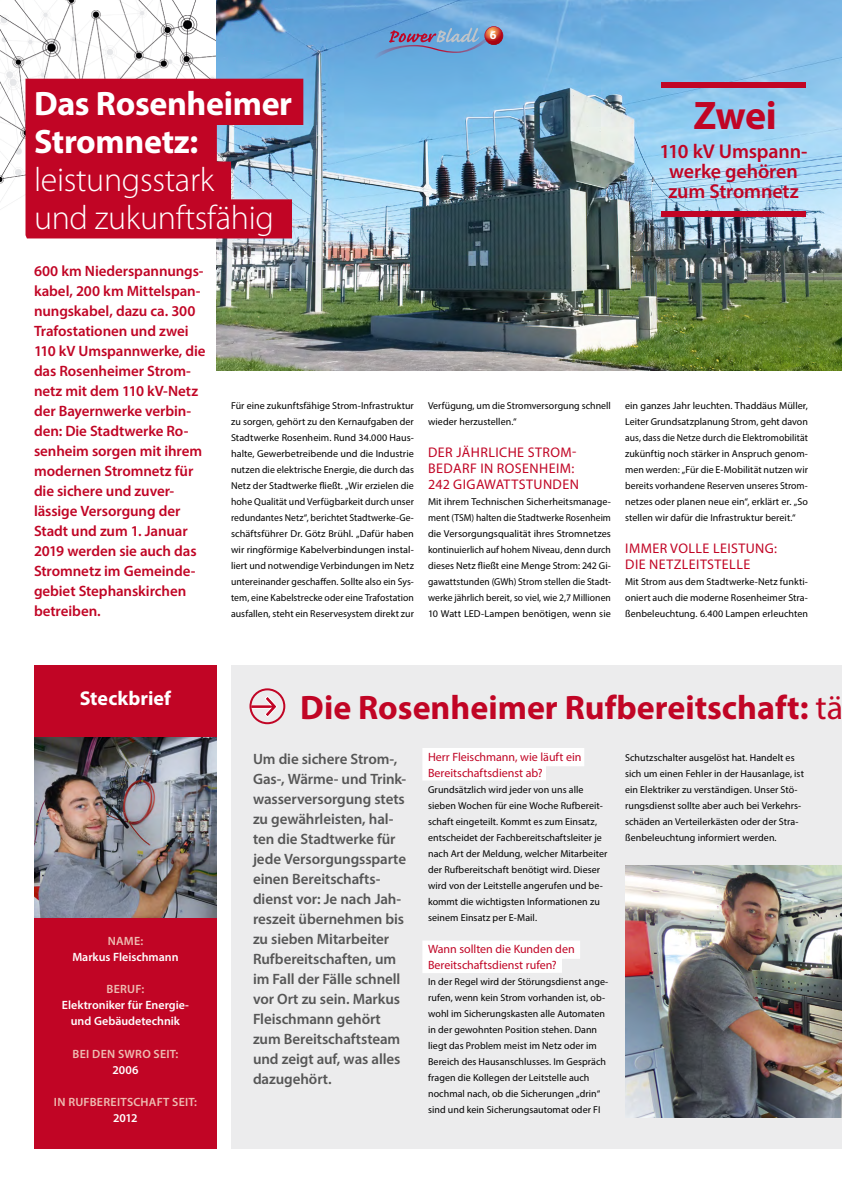
<style>
.page{position:relative;width:842px;height:1191px;background:#fff}
.page>*{position:absolute;margin:0;border:0;box-sizing:border-box;transform-origin:0 0}
.t1{font:700 40px "Myriad Pro";color:#c10525}
.t2{font:700 34px "Myriad Pro";color:#c10525}
.t3{font:300 34px/38px "Myriad Pro";letter-spacing:-.01em;color:#fff}
.t4{font:700 34px/38px "Myriad Pro";letter-spacing:-.01em;color:#fff}
.t5{font:600 20px/20px "Myriad Pro";letter-spacing:-.01em;color:#c10525;text-align:center}
.t6{font:700 20px "Myriad Pro";letter-spacing:.005em;color:#fff}
.t7{font:600 15px/20px "Myriad Pro";letter-spacing:-.005em;color:#c10525}
.t8{font:600 15px/20px "Myriad Pro";letter-spacing:-.005em;color:#565656}
.t9{font:14px/16px "Myriad Pro";letter-spacing:.03em;color:#c10525}
.t10{font:12px/16px "Myriad Pro";color:#c10525}
.t11{font:600 12px/16px "Myriad Pro";color:#fff;text-align:center}
.t12{font:600 12px "Myriad Pro";letter-spacing:.02em;color:#eebdb2}
.t13{font:700 12px "Myriad Pro";color:#fff}
.t14{font:10px/16px "Myriad Pro";letter-spacing:.005em;color:#000}
.s1{font-weight:400}
</style>
<div class="page">
<img style="left:0;top:0;width:217px;height:361px">
<div style="left:231px;top:665px;width:611px;height:483px;background:#ececed"></div>
<img style="left:217px;top:0;width:625px;height:370px">
<svg style="left:373px;top:26px;width:130px;height:34px;background:#7595c2"></svg>
<svg style="left:26px;top:79px;width:277px;height:159px;background:#ba1e3d"></svg>
<div style="left:661px;top:211px;width:145px;height:6px;background:#c10525"></div>
<div style="left:661px;top:82px;width:145px;height:6px;background:#c10525"></div>
<svg style="left:422px;top:748px;width:162px;height:32px;background:#fdfdfd"></svg>
<div style="left:34px;top:665px;width:183px;height:483px;background:#c10525"></div>
<img style="left:34px;top:737px;width:183px;height:180px">
<img style="left:625px;top:865px;width:217px;height:252px">
<div style="left:422px;top:941px;width:158px;height:32px;background:#fff"></div>
<svg style="left:251px;top:695px;width:26px;height:23px"></svg>
<div style="left:249px;top:688px;width:36px;height:36px;border:2px solid #c10525;border-radius:50%"></div>
<p class="t13" style="left:490px;top:28px;width:8px">6</p>
<h2 class="t4" style="left:34px;top:83px;width:260px">Das Rosenheimer<br>Stromnetz:</h2>
<h2 class="t3" style="left:34px;top:160px;width:242px">leistungsstark und zukunftsfähig</h2>
<p class="t7" style="left:34px;top:261px;width:173px">600 km Niederspannungs&shy;kabel, 200 km Mittelspan&shy;nungskabel, dazu ca. 300<br>Trafostationen und zwei<br>110 kV Umspannwerke, die das Rosenheimer Strom&shy;netz mit dem 110 kV-Netz der Bayernwerke verbin&shy;den: Die Stadtwerke Ro&shy;senheim sorgen mit ihrem modernen Stromnetz für die sichere und zuver&shy;lässige Versorgung der<br>Stadt und zum 1. Januar<br>2019 werden sie auch das<br>Stromnetz im Gemeinde&shy;gebiet Stephanskirchen betreiben.</p>
<p class="t14" style="left:231px;top:397px;width:184px;text-align:justify">Für eine zukunftsfähige Strom-Infrastruktur zu sorgen, gehört zu den Kernaufgaben der Stadtwerke Rosenheim. Rund 34.000 Haus&shy;halte, Gewerbetreibende und die Industrie nutzen die elektrische Energie, die durch das Netz der Stadtwerke fließt. „Wir erzielen die hohe Qualität und Verfügbarkeit durch unser redundantes Netz“, berichtet Stadtwerke-Ge&shy;schäftsführer Dr. Götz Brühl. „Dafür haben wir ringförmige Kabelverbindungen instal&shy;liert und notwendige Verbindungen im Netz untereinander geschaffen. Sollte also ein Sys&shy;tem, eine Kabelstrecke oder eine Trafostation ausfallen, steht ein Reservesystem direkt zur</p>
<p class="t14" style="left:428px;top:397px;width:184px">Verfügung, um die Stromversorgung schnell wieder herzustellen.“</p>
<h3 class="t9" style="left:428px;top:444px;width:152px">DER JÄHRLICHE STROM-<br>BEDARF IN ROSENHEIM:<br>242 GIGAWATTSTUNDEN</h3>
<p class="t14" style="left:428px;top:493px;width:184px;text-align:justify">Mit ihrem Technischen Sicherheitsmanage&shy;ment (TSM) halten die Stadtwerke Rosenheim die Versorgungsqualität ihres Stromnetzes kontinuierlich auf hohem Niveau, denn durch dieses Netz fließt eine Menge Strom: 242 Gi&shy;gawattstunden (GWh) Strom stellen die Stadt&shy;werke jährlich bereit, so viel, wie 2,7 Millionen 10 Watt LED-Lampen benötigen, wenn sie</p>
<h1 class="t1" style="left:693px;top:89px;width:85px">Zwei</h1>
<h3 class="t5" style="left:660px;top:141px;width:149px">110 kV Umspann&shy;werke gehören zum Stromnetz</h3>
<p class="t14" style="left:625px;top:397px;width:184px;text-align:justify">ein ganzes Jahr leuchten. Thaddäus Müller, Leiter Grundsatzplanung Strom, geht davon aus, dass die Netze durch die Elektromobilität zukünftig noch stärker in Anspruch genom&shy;men werden: „Für die E-Mobilität nutzen wir bereits vorhandene Reserven unseres Strom&shy;netzes oder planen neue ein“, erklärt er. „So stellen wir dafür die Infrastruktur bereit.“</p>
<h3 class="t9" style="left:625px;top:540px;width:153px">IMMER VOLLE LEISTUNG:<br>DIE NETZLEITSTELLE</h3>
<p class="t14" style="left:625px;top:573px;width:184px;text-align:justify">Mit Strom aus dem Stadtwerke-Netz funkti&shy;oniert auch die moderne Rosenheimer Stra&shy;ßenbeleuchtung. 6.400 Lampen erleuchten</p>
<h3 class="t6" style="left:80px;top:685px;width:93px">Steckbrief</h3>
<p class="t12" style="left:108px;top:933px;width:37px">NAME:</p>
<p class="t11" style="left:72px;top:949px;width:108px">Markus Fleischmann</p>
<p class="t12" style="left:107px;top:981px;width:39px">BERUF:</p>
<p class="t11" style="left:62px;top:997px;width:129px">Elektroniker für Energie&shy;und Gebäudetechnik</p>
<p class="t12" style="left:73px;top:1045px;width:107px">BEI DEN SWRO SEIT:</p>
<p class="t11" style="left:112px;top:1061px;width:27px">2006</p>
<p class="t12" style="left:54px;top:1093px;width:145px">IN RUFBEREITSCHAFT SEIT:</p>
<p class="t11" style="left:113px;top:1109px;width:26px">2012</p>
<h2 class="t2" style="left:300px;top:685px;width:544px">Die Rosenheimer Rufbereitschaft: <span class="s1">tä</span></h2>
<p class="t14" style="left:625px;top:749px;width:180px">Schutzschalter ausgelöst hat. Handelt es sich um einen Fehler in der Hausanlage, ist ein Elektriker zu verständigen. Unser Stö&shy;rungsdienst sollte aber auch bei Verkehrs&shy;schäden an Verteilerkästen oder der Stra&shy;ßenbeleuchtung informiert werden.</p>
<p class="t8" style="left:253px;top:748px;width:155px">Um die sichere Strom-,<br>Gas-, Wärme- und Trink&shy;wasserversorgung stets zu gewährleisten, hal&shy;ten die Stadtwerke für jede Versorgungssparte einen Bereitschafts&shy;dienst vor: Je nach Jah&shy;reszeit übernehmen bis zu sieben Mitarbeiter<br>Rufbereitschaften, um im Fall der Fälle schnell vor Ort zu sein. Markus<br>Fleischmann gehört zum Bereitschaftsteam und zeigt auf, was alles dazugehört.</p>
<p class="t10" style="left:428px;top:748px;width:155px">Herr Fleischmann, wie läuft ein<br>Bereitschaftsdienst ab?</p>
<p class="t14" style="left:428px;top:781px;width:181px">Grundsätzlich wird jeder von uns alle sieben Wochen für eine Woche Rufbereit&shy;schaft eingeteilt. Kommt es zum Einsatz, entscheidet der Fachbereitschaftsleiter je nach Art der Meldung, welcher Mitarbeiter der Rufbereitschaft benötigt wird. Dieser wird von der Leitstelle angerufen und be&shy;kommt die wichtigsten Informationen zu seinem Einsatz per E-Mail.</p>
<p class="t10" style="left:428px;top:940px;width:148px">Wann sollten die Kunden den<br>Bereitschaftsdienst rufen?</p>
<p class="t14" style="left:428px;top:973px;width:182px">In der Regel wird der Störungsdienst ange&shy;rufen, wenn kein Strom vorhanden ist, ob&shy;wohl im Sicherungskasten alle Automaten in der gewohnten Position stehen. Dann liegt das Problem meist im Netz oder im Bereich des Hausanschlusses. Im Gespräch fragen die Kollegen der Leitstelle auch nochmal nach, ob die Sicherungen „drin“ sind und kein Sicherungsautomat oder FI</p>
</div>
